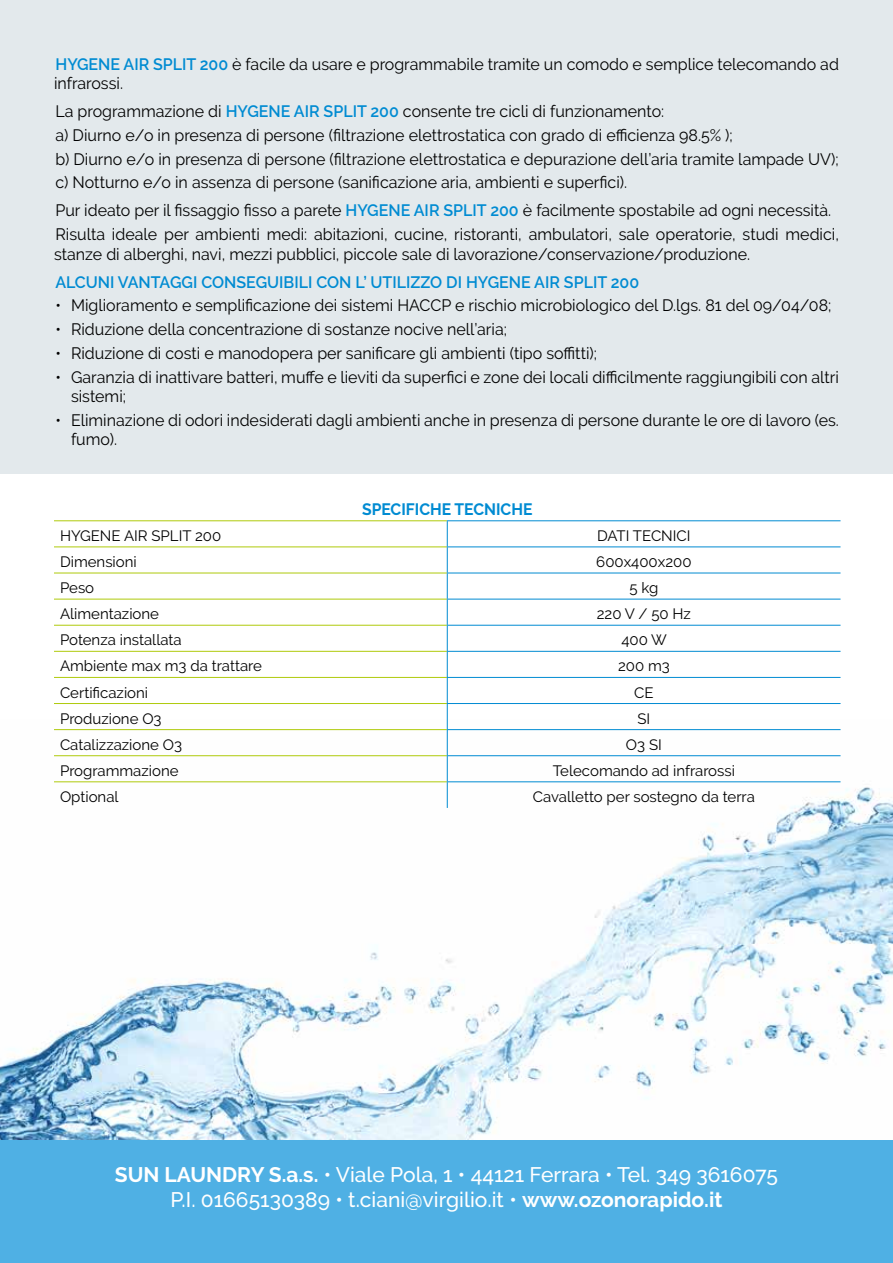
<style>
.page{position:relative;width:893px;height:1263px;background:#fff}
.page>*{position:absolute;margin:0;border:0;box-sizing:border-box;transform-origin:0 0}
.t1{font:500 21px/25.2px "Raleway";color:#fff;text-align:center}
.t2{font:16.5px/23.7px "Raleway";color:#000}
.t3{font:600 16.5px "Raleway";color:#008bd2}
.t4{font:700 16.5px "Raleway";color:#008bd2;scale:.95 1}
.t5{font:15px "Raleway";color:#000}
.s1{font-weight:600;color:#008bd2}
.s2{font-weight:700}
</style>
<div class="page">
<img style="left:0;top:720px;width:893px;height:421px">
<div style="left:0;top:0;width:893px;height:473px;background:#e3e9ec"></div>
<hr style="left:54px;top:520px;width:393px;height:1px;background:#afca0b">
<hr style="left:54px;top:546px;width:393px;height:1px;background:#afca0b">
<hr style="left:54px;top:573px;width:393px;height:1px;background:#afca0b">
<hr style="left:54px;top:599px;width:393px;height:1px;background:#afca0b">
<hr style="left:54px;top:625px;width:393px;height:1px;background:#afca0b">
<hr style="left:54px;top:651px;width:393px;height:1px;background:#afca0b">
<hr style="left:54px;top:677px;width:393px;height:1px;background:#afca0b">
<hr style="left:54px;top:703px;width:393px;height:1px;background:#afca0b">
<hr style="left:54px;top:729px;width:393px;height:1px;background:#afca0b">
<hr style="left:54px;top:755px;width:393px;height:1px;background:#afca0b">
<hr style="left:54px;top:781px;width:393px;height:1px;background:#afca0b">
<hr style="left:447px;top:520px;width:393px;height:1px;background:#008bd2">
<hr style="left:447px;top:546px;width:393px;height:1px;background:#008bd2">
<hr style="left:447px;top:573px;width:393px;height:1px;background:#008bd2">
<hr style="left:447px;top:599px;width:393px;height:1px;background:#008bd2">
<hr style="left:447px;top:625px;width:393px;height:1px;background:#008bd2">
<hr style="left:447px;top:651px;width:393px;height:1px;background:#008bd2">
<hr style="left:447px;top:677px;width:393px;height:1px;background:#008bd2">
<hr style="left:447px;top:703px;width:393px;height:1px;background:#008bd2">
<hr style="left:447px;top:729px;width:393px;height:1px;background:#008bd2">
<hr style="left:447px;top:755px;width:393px;height:1px;background:#008bd2">
<hr style="left:447px;top:781px;width:393px;height:1px;background:#008bd2">
<svg style="left:447px;top:521px;width:1px;height:287px"></svg>
<div style="left:0;top:1141px;width:893px;height:122px;background:#4fb0e4"></div>
<p class="t2" style="left:54px;top:54px;width:786px;line-height:19.5px"><span class="s1">HYGENE AIR SPLIT 200</span> è facile da usare e programmabile tramite un comodo e semplice telecomando ad infrarossi.</p>
<p class="t2" style="left:56px;top:99px;width:785px">La programmazione di <span class="s1">HYGENE AIR SPLIT 200</span> consente tre cicli di funzionamento:<br>a) Diurno e/o in presenza di persone (filtrazione elettrostatica con grado di efficienza 98.5% );<br>b) Diurno e/o in presenza di persone (filtrazione elettrostatica e depurazione dell’aria tramite lampade UV); c) Notturno e/o in assenza di persone (sanificazione aria, ambienti e superfici).</p>
<p class="t2" style="left:56px;top:199px;width:785px">Pur ideato per il fissaggio fisso a parete <span class="s1">HYGENE AIR SPLIT 200</span> è facilmente spostabile ad ogni necessità.<br>Risulta ideale per ambienti medi: abitazioni, cucine, ristoranti, ambulatori, sale operatorie, studi medici,</p>
<p class="t2" style="left:54px;top:242px;width:698px">stanze di alberghi, navi, mezzi pubblici, piccole sale di lavorazione/conservazione/produzione.</p>
<p class="t3" style="left:56px;top:272px;width:585px">ALCUNI VANTAGGI CONSEGUIBILI CON L’ UTILIZZO DI HYGENE AIR SPLIT 200</p>
<p class="t2" style="left:56px;top:294px;width:777px">• Miglioramento e semplificazione dei sistemi HACCP e rischio microbiologico del D.lgs. 81 del 09/04/08;</p>
<p class="t2" style="left:56px;top:317px;width:453px">• Riduzione della concentrazione di sostanze nocive nell’aria;</p>
<p class="t2" style="left:56px;top:341px;width:543px">• Riduzione di costi e manodopera per sanificare gli ambienti (tipo soffitti);</p>
<p class="t2" style="left:71px;top:367px;width:769px;line-height:19.5px;text-indent:-16px">• Garanzia di inattivare batteri, muffe e lieviti da superfici e zone dei locali difficilmente raggiungibili con altri sistemi;</p>
<p class="t2" style="left:71px;top:410px;width:769px;line-height:19.5px;text-indent:-16px">• Eliminazione di odori indesiderati dagli ambienti anche in presenza di persone durante le ore di lavoro (es. fumo).</p>
<p class="t4" style="left:362px;top:500px;width:181px">SPECIFICHE TECNICHE</p>
<p class="t5" style="left:60px;top:527px;width:163px">HYGENE AIR SPLIT 200</p>
<p class="t5" style="left:597px;top:527px;width:95px">DATI TECNICI</p>
<p class="t5" style="left:60px;top:553px;width:78px">Dimensioni</p>
<p class="t5" style="left:596px;top:553px;width:97px">600x400x200</p>
<p class="t5" style="left:60px;top:579px;width:36px">Peso</p>
<p class="t5" style="left:629px;top:579px;width:30px">5 kg</p>
<p class="t5" style="left:60px;top:605px;width:101px">Alimentazione</p>
<p class="t5" style="left:597px;top:605px;width:96px">220 V / 50 Hz</p>
<p class="t5" style="left:60px;top:631px;width:123px">Potenza installata</p>
<p class="t5" style="left:621px;top:631px;width:47px">400 W</p>
<p class="t5" style="left:60px;top:657px;width:203px">Ambiente max m3 da trattare</p>
<p class="t5" style="left:618px;top:657px;width:53px">200 m3</p>
<p class="t5" style="left:60px;top:683px;width:90px">Certificazioni</p>
<p class="t5" style="left:634px;top:683px;width:21px">CE</p>
<p class="t5" style="left:60px;top:710px;width:103px">Produzione O3</p>
<p class="t5" style="left:637px;top:710px;width:14px">SI</p>
<p class="t5" style="left:60px;top:736px;width:124px">Catalizzazione O3</p>
<p class="t5" style="left:626px;top:736px;width:37px">O3 SI</p>
<p class="t5" style="left:60px;top:762px;width:120px">Programmazione</p>
<p class="t5" style="left:553px;top:762px;width:184px">Telecomando ad infrarossi</p>
<p class="t5" style="left:60px;top:788px;width:60px">Optional</p>
<p class="t5" style="left:533px;top:788px;width:224px">Cavalletto per sostegno da terra</p>
<p class="t1" style="left:115px;top:1162px;width:665px"><span class="s2">SUN LAUNDRY S.a.s.</span> • Viale Pola, 1 • 44121 Ferrara • Tel. 349 3616075<br>P.I. 01665130389 • t.ciani@virgilio.it • <span class="s2">www.ozonorapido.it</span></p>
</div>
